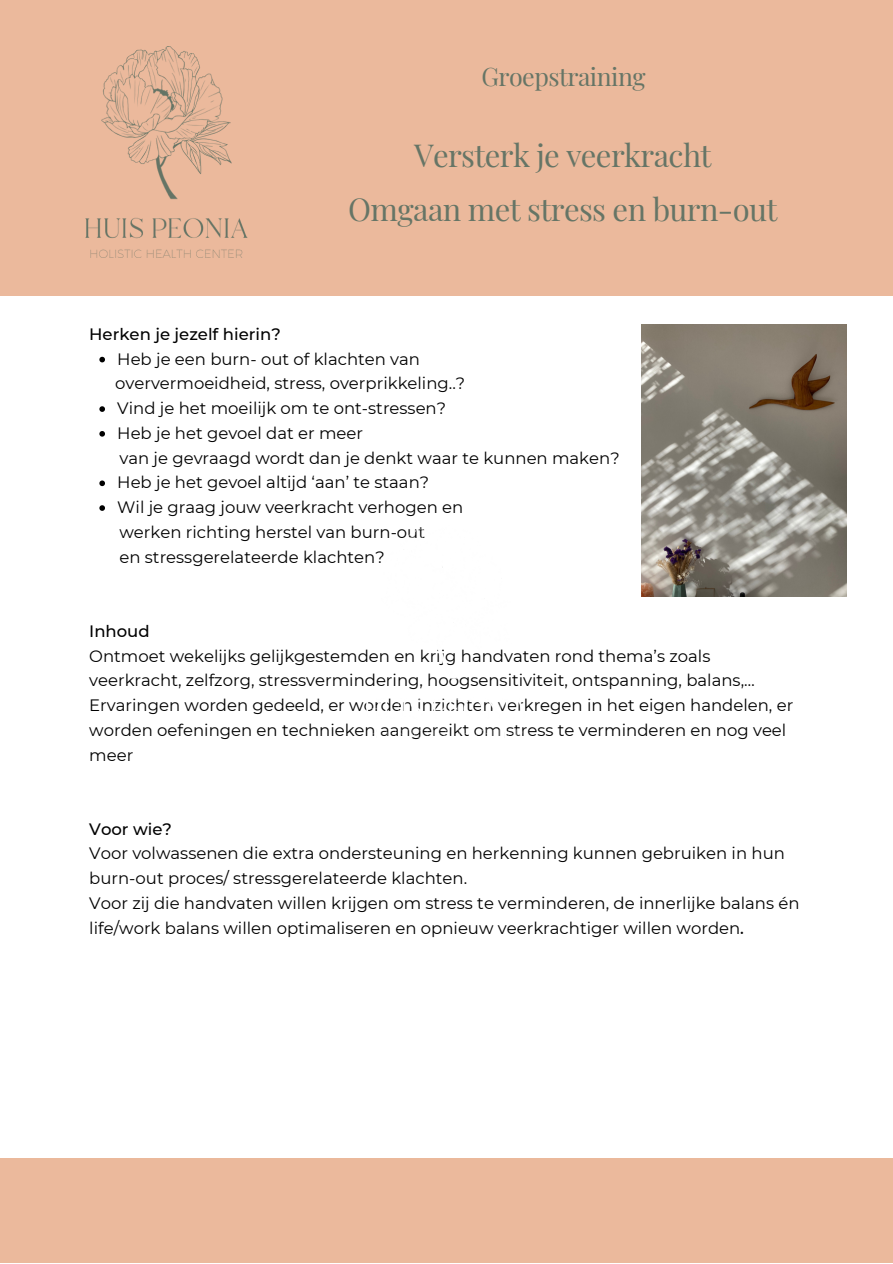
<style>
.page{position:relative;width:893px;height:1264px;background:#fff}
.page>*{position:absolute;margin:0;border:0;box-sizing:border-box;transform-origin:0 0}
.t1{font:30.9px "Playfair Display";letter-spacing:-.02em;color:#667566}
.t2{font:25.05px "Playfair Display";letter-spacing:-.02em;color:#667566}
.t3{font:16.5px/24.8px "Montserrat";color:#000}
.t4{font:500 16.5px "Montserrat";color:#000}
.s1{font-weight:500}
</style>
<div class="page">
<div style="left:0;top:0;width:892px;height:296px;background:#ebb99c"></div>
<div style="left:0;top:1158px;width:892px;height:104px;background:#ebb99c"></div>
<img style="left:86px;top:47px;width:161px;height:211px">
<svg style="left:99px;top:357px;width:6px;height:5px"></svg>
<svg style="left:99px;top:406px;width:6px;height:6px"></svg>
<svg style="left:99px;top:431px;width:6px;height:5px"></svg>
<svg style="left:99px;top:480px;width:6px;height:6px"></svg>
<svg style="left:99px;top:505px;width:6px;height:6px"></svg>
<img style="left:641px;top:324px;width:205px;height:272px">
<p class="t2" style="left:481px;top:59px;width:166px">Groepstraining</p>
<p class="t1" style="left:414px;top:134px;width:299px">Versterk je veerkracht</p>
<p class="t1" style="left:348px;top:188px;width:430px">Omgaan met stress en burn-out</p>
<p class="t4" style="left:89px;top:324px;width:193px">Herken je jezelf hierin?</p>
<p class="t3" style="left:115px;top:371px;width:351px">oververmoeidheid, stress, overprikkeling..?</p>
<p class="t3" style="left:117px;top:346px;width:304px">Heb je een burn- out of klachten van</p>
<p class="t3" style="left:117px;top:396px;width:330px">Vind je het moeilijk om te ont-stressen?</p>
<p class="t3" style="left:117px;top:420px;width:247px">Heb je het gevoel dat er meer</p>
<p class="t3" style="left:117px;top:470px;width:313px">Heb je het gevoel altijd ‘aan’ te staan?</p>
<p class="t3" style="left:117px;top:495px;width:347px">Wil je graag jouw veerkracht verhogen en</p>
<p class="t3" style="left:119px;top:445px;width:501px">van je gevraagd wordt dan je denkt waar te kunnen maken?</p>
<p class="t3" style="left:119px;top:519px;width:307px">werken richting herstel van burn-out</p>
<p class="t3" style="left:119px;top:544px;width:267px">en stressgerelateerde klachten?</p>
<p class="t4" style="left:89px;top:621px;width:62px">Inhoud</p>
<p class="t3" style="left:89px;top:643px;width:667px">Ontmoet wekelijks gelijkgestemden en krijg handvaten rond thema’s zoals veerkracht, zelfzorg, stressvermindering, hoogsensitiviteit, ontspanning, balans,…</p>
<p class="t3" style="left:89px;top:692px;width:705px">Ervaringen worden gedeeld, er worden inzichten verkregen in het eigen handelen, er worden oefeningen en technieken aangereikt om stress te verminderen en nog veel meer</p>
<p class="t4" style="left:89px;top:818px;width:84px">Voor wie?</p>
<p class="t3" style="left:89px;top:841px;width:697px">Voor volwassenen die extra ondersteuning en herkenning kunnen gebruiken in hun burn-out proces/ stressgerelateerde klachten.</p>
<p class="t3" style="left:89px;top:890px;width:711px">Voor zij die handvaten willen krijgen om stress te verminderen, de innerlijke balans én life/work balans willen optimaliseren en opnieuw veerkrachtiger willen worden<span class="s1">.</span></p>
</div>
